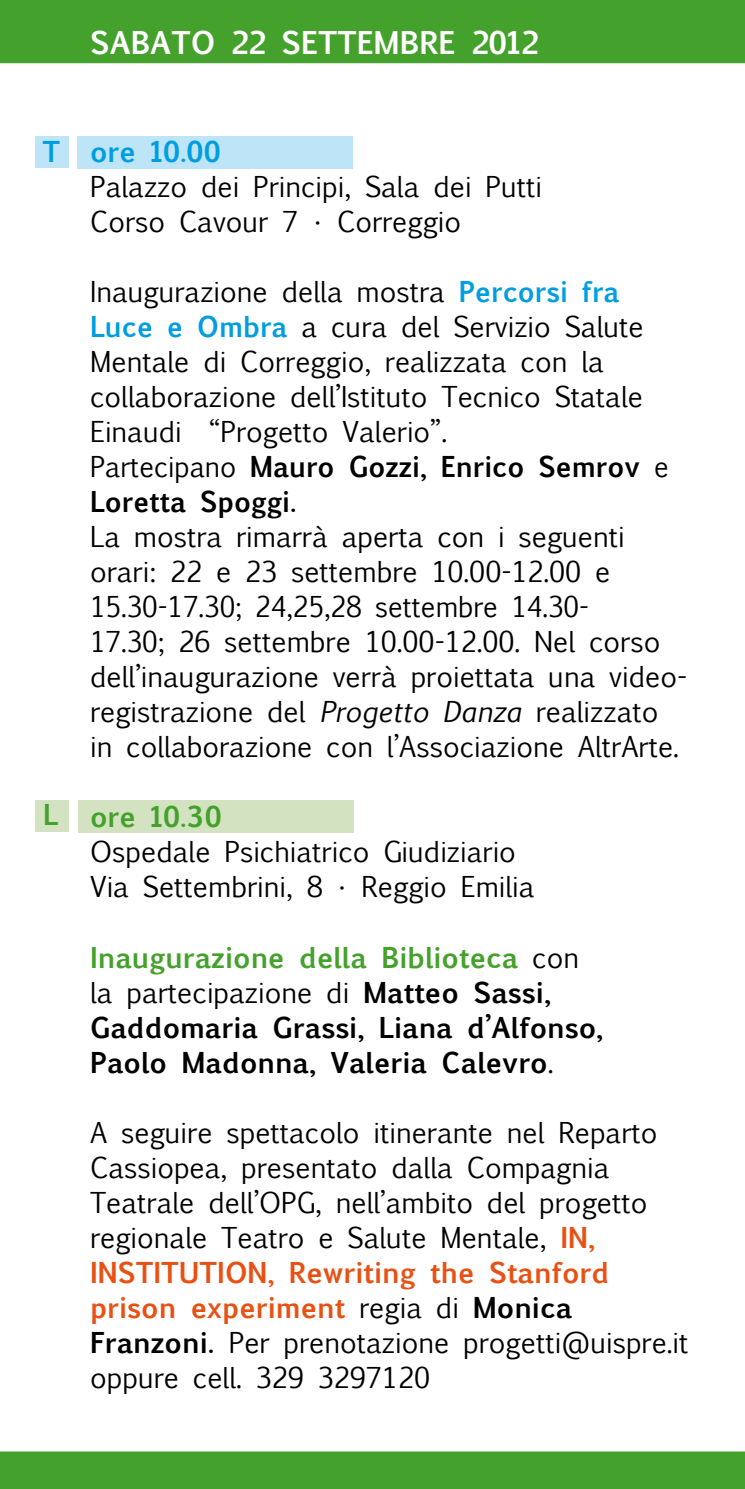
<style>
.page{position:relative;width:745px;height:1489px;background:#fff}
.page>*{position:absolute;margin:0;border:0;box-sizing:border-box;transform-origin:0 0}
.t1{font:700 30px "Euphemia UCAS";color:#fff}
.t2{font:27.5px/35px "Euphemia UCAS";color:#000}
.t3{font:700 27.5px/35px "Euphemia UCAS";color:#000}
.t4{font:700 27.5px "Euphemia UCAS";color:#44a12b}
.t5{font:700 27.5px "Euphemia UCAS";color:#009ee0}
.s1{font-weight:700;color:#009ee0}
.s2{font-weight:700}
.s3{font-style:italic}
.s4{color:#44a12b}
.s5{font-weight:400}
.s6{font-weight:700;color:#e85113}
</style>
<div class="page">
<div style="left:78px;top:800px;width:275px;height:32px;background:#d3e3c2"></div>
<div style="left:36px;top:800px;width:33px;height:32px;background:#d3e3c2"></div>
<div style="left:77px;top:136px;width:275px;height:32px;background:#bde4f7"></div>
<div style="left:35px;top:136px;width:33px;height:32px;background:#bde4f7"></div>
<div style="left:0;top:0;width:744px;height:63px;background:#44a12b"></div>
<div style="left:0;top:1451px;width:744px;height:37px;background:#44a12b"></div>
<p class="t1" style="left:90px;top:20px;width:449px">SABATO 22 SETTEMBRE 2012</p>
<p class="t5" style="left:42px;top:131px;width:180px">T ore 10.00</p>
<p class="t2" style="left:90px;top:169px;width:453px">Palazzo dei Principi, Sala dei Putti<br>Corso Cavour 7 • Correggio</p>
<p class="t4" style="left:43px;top:794px;width:17px">L</p>
<p class="t2" style="left:90px;top:274px;width:580px">Inaugurazione della mostra <span class="s1">Percorsi fra Luce e Ombra</span> a cura del Servizio Salute Mentale di Correggio, realizzata con la collaborazione dell’Istituto Tecnico Statale Einaudi “Progetto Valerio”.<br>Partecipano <span class="s2">Mauro Gozzi, Enrico Semrov</span> e <span class="s2">Loretta Spoggi.</span></p>
<p class="t2" style="left:90px;top:519px;width:598px">La mostra rimarrà aperta con i seguenti orari: 22 e 23 settembre 10.00-12.00 e 15.30-17.30; 24,25,28 settembre 14.30-<br>17.30; 26 settembre 10.00-12.00. Nel corso dell’inaugurazione verrà proiettata una video&shy;registrazione del <span class="s3">Progetto Danza</span> realizzato in collaborazione con l’Associazione AltrArte.</p>
<p class="t4" style="left:90px;top:796px;width:133px">ore 10.30</p>
<p class="t2" style="left:90px;top:834px;width:446px">Ospedale Psichiatrico Giudiziario<br>Via Settembrini, 8 • Reggio Emilia</p>
<p class="t3" style="left:90px;top:939px;width:514px"><span class="s4">Inaugurazione della Biblioteca</span> <span class="s5">con la partecipazione di</span> Matteo Sassi, Gaddomaria Grassi, Liana d’Alfonso, Paolo Madonna, Valeria Calevro<span class="s5">.</span></p>
<p class="t2" style="left:90px;top:1114px;width:599px">A seguire spettacolo itinerante nel Reparto Cassiopea, presentato dalla Compagnia Teatrale dell’OPG, nell’ambito del progetto regionale Teatro e Salute Mentale, <span class="s6">IN, INSTITUTION, Rewriting the Stanford prison experiment</span> regia di <span class="s2">Monica Franzoni.</span> Per prenotazione progetti@uispre.it oppure cell. 329 3297120</p>
</div>
